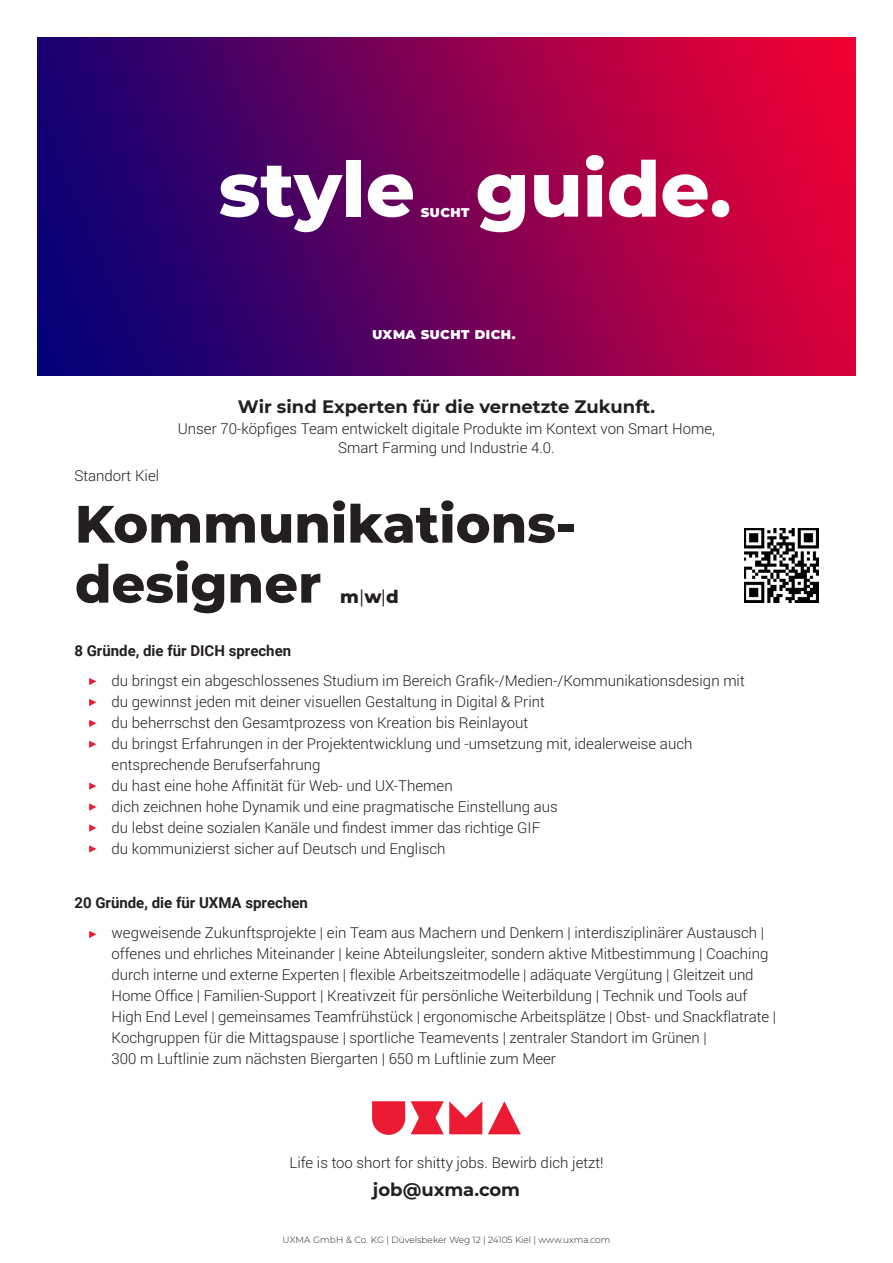
<style>
.page{position:relative;width:893px;height:1263px;background:#fff}
.page>*{position:absolute;margin:0;border:0;box-sizing:border-box;transform-origin:0 0}
.t1{font:800 76.8px "Montserrat";color:#fff}
.t2{font:800 52.5px/60px "Montserrat";color:#231f20}
.t3{font:700 18px "Montserrat";color:#231f20}
.t4{font:800 18px "Montserrat";color:#231f20}
.t5{font:800 15.3px "Montserrat";letter-spacing:.01em;color:#fff}
.t6{font:300 15px/21px "Roboto";color:#231f20}
.t7{font:700 15px "Roboto";color:#231f20}
.t8{font:300 9px "Montserrat";color:#231f20}
.s1{font-weight:400}
</style>
<div class="page">
<img style="left:37px;top:37px;width:819px;height:339px">
<svg style="left:372px;top:1101px;width:149px;height:34px"></svg>
<img style="left:744px;top:528px;width:75px;height:75px">
<svg style="left:89px;top:931px;width:7px;height:7px"></svg>
<svg style="left:89px;top:678px;width:7px;height:7px"></svg>
<svg style="left:89px;top:699px;width:7px;height:7px"></svg>
<svg style="left:89px;top:720px;width:7px;height:7px"></svg>
<svg style="left:89px;top:741px;width:7px;height:7px"></svg>
<svg style="left:89px;top:782px;width:7px;height:8px"></svg>
<svg style="left:89px;top:803px;width:7px;height:8px"></svg>
<svg style="left:89px;top:824px;width:7px;height:8px"></svg>
<svg style="left:89px;top:845px;width:7px;height:8px"></svg>
<h1 class="t1" style="left:218px;top:133px;width:198px">style</h1>
<h1 class="t1" style="left:475px;top:133px;width:257px">guide.</h1>
<p class="t5" style="left:421px;top:200px;width:50px">sucht</p>
<p class="t5" style="left:372px;top:322px;width:145px">uxma sucht dich.</p>
<p class="t6" style="left:74px;top:465px;width:86px">Standort Kiel</p>
<p class="t3" style="left:238px;top:393px;width:419px">Wir sind Experten für die vernetzte Zukunft.</p>
<p class="t6" style="left:178px;top:418px;width:539px;line-height:19.5px;text-align:center">Unser 70-köpfiges Team entwickelt digitale Produkte im Kontext von Smart Home,<br>Smart Farming und Industrie 4.0.</p>
<h2 class="t2" style="left:75px;top:491px;width:503px">Kommunikations&shy;designer</h2>
<p class="t7" style="left:74px;top:640px;width:218px">8 Gründe, die für DICH sprechen</p>
<p class="t6" style="left:112px;top:670px;width:635px">du bringst ein abgeschlossenes Studium im Bereich Grafik-/Medien-/Kommunikationsdesign mit du gewinnst jeden mit deiner visuellen Gestaltung in Digital &amp; Print<br>du beherrschst den Gesamtprozess von Kreation bis Reinlayout<br>du bringst Erfahrungen in der Projektentwicklung und -umsetzung mit, idealerweise auch entsprechende Berufserfahrung<br>du hast eine hohe Affinität für Web- und UX-Themen<br>dich zeichnen hohe Dynamik und eine pragmatische Einstellung aus<br>du lebst deine sozialen Kanäle und findest immer das richtige GIF<br>du kommunizierst sicher auf Deutsch und Englisch</p>
<p class="t7" style="left:74px;top:892px;width:235px">20 Gründe, die für UXMA sprechen</p>
<p class="t4" style="left:340px;top:583px;width:60px">m<span class="s1">|</span>w<span class="s1">|</span>d</p>
<p class="t6" style="left:112px;top:921px;width:666px">wegweisende Zukunftsprojekte | ein Team aus Machern und Denkern | interdisziplinärer Austausch | offenes und ehrliches Miteinander | keine Abteilungsleiter, sondern aktive Mitbestimmung | Coaching durch interne und externe Experten | flexible Arbeitszeitmodelle | adäquate Vergütung | Gleitzeit und Home Office | Familien-Support | Kreativzeit für persönliche Weiterbildung | Technik und Tools auf High End Level | gemeinsames Teamfrühstück | ergonomische Arbeitsplätze | Obst- und Snackflatrate | Kochgruppen für die Mittagspause | sportliche Teamevents | zentraler Standort im Grünen |<br>300 m Luftlinie zum nächsten Biergarten | 650 m Luftlinie zum Meer</p>
<p class="t6" style="left:289px;top:1151px;width:316px">Life is too short for shitty jobs. Bewirb dich jetzt!</p>
<p class="t3" style="left:373px;top:1177px;width:149px">job@uxma.com</p>
<p class="t8" style="left:283px;top:1233px;width:329px">UXMA GmbH &amp; Co. KG | Düvelsbeker Weg 12 | 24105 Kiel | www.uxma.com</p>
</div>
